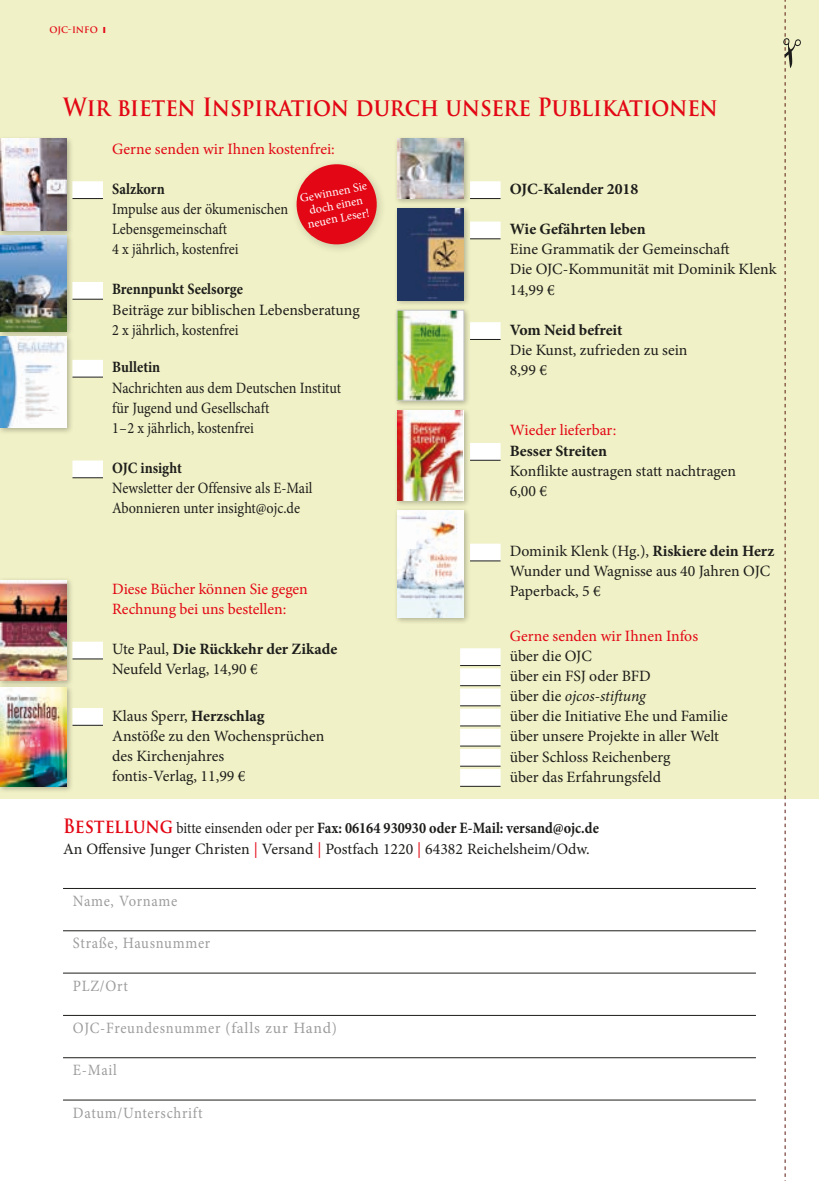
<style>
.page{position:relative;width:819px;height:1181px;background:#fff}
.page>*{position:absolute;margin:0;border:0;box-sizing:border-box;transform-origin:0 0}
.t1{font:700 24.5px "Trajan Pro";letter-spacing:-.005em;color:#e30614;scale:.89 1}
.t2{font:15.75px/20.1px "Minion Pro";color:#1d1d1b}
.t3{font:15.75px/20.1px "Minion Pro";color:#1d1d1b;scale:.9 1}
.t4{font:15.75px/20.1px "Minion Pro";color:#e30614}
.t5{font:15.75px "Minion Pro";letter-spacing:.045em;color:#9d9d9d;scale:.93 1}
.t6{font:700 15.75px "Minion Pro";color:#1d1d1b}
.t7{font:700 15.75px "Minion Pro";color:#1d1d1b;scale:.9 1}
.t8{font:12.25px/13.5px "Minion Pro";color:#fff;text-align:center}
.t9{font:700 8.75px "Trajan Pro";color:#e30614}
.s1{font-weight:700}
.s2{font-style:italic}
.s3{font-family:"Trajan Pro";font-weight:700;font-size:19.25px;color:#e30614}
.s4{color:#e30614}
</style>
<div class="page">
<div style="left:0;top:0;width:819px;height:799px;background:#f0f1c6"></div>
<hr style="left:63px;top:888px;width:693px;height:1px;background:#1d1d1b">
<hr style="left:63px;top:930px;width:693px;height:1px;background:#1d1d1b">
<hr style="left:63px;top:973px;width:693px;height:1px;background:#1d1d1b">
<hr style="left:63px;top:1015px;width:693px;height:1px;background:#1d1d1b">
<hr style="left:63px;top:1057px;width:693px;height:1px;background:#1d1d1b">
<hr style="left:63px;top:1099px;width:693px;height:1px;background:#1d1d1b">
<div style="left:0;top:135px;width:74px;height:102px;background:#1d1d1b;opacity:.3"></div>
<img style="left:0;top:139px;width:67px;height:91px">
<div style="left:0;top:232px;width:74px;height:106px;background:#1d1d1b;opacity:.3"></div>
<img style="left:0;top:235px;width:67px;height:96px">
<div style="left:0;top:333px;width:74px;height:102px;background:#1d1d1b;opacity:.3"></div>
<img style="left:0;top:336px;width:67px;height:92px">
<svg style="left:296px;top:164px;width:84px;height:84px"></svg>
<div style="left:0;top:576px;width:74px;height:112px;background:#1d1d1b;opacity:.3"></div>
<img style="left:0;top:580px;width:67px;height:101px">
<div style="left:0;top:683px;width:74px;height:111px;background:#1d1d1b;opacity:.3"></div>
<img style="left:0;top:687px;width:67px;height:99px">
<div style="left:72px;top:181px;width:31px;height:18px;background:#fff"></div>
<hr style="left:72px;top:198px;width:31px;height:1px;background:#1d1d1b">
<div style="left:72px;top:282px;width:31px;height:17px;background:#fff"></div>
<hr style="left:72px;top:299px;width:31px;height:1px;background:#1d1d1b">
<div style="left:72px;top:360px;width:31px;height:17px;background:#fff"></div>
<hr style="left:72px;top:377px;width:31px;height:1px;background:#1d1d1b">
<div style="left:72px;top:460px;width:31px;height:18px;background:#fff"></div>
<hr style="left:72px;top:477px;width:31px;height:1px;background:#1d1d1b">
<div style="left:72px;top:641px;width:31px;height:18px;background:#fff"></div>
<hr style="left:72px;top:658px;width:31px;height:1px;background:#1d1d1b">
<div style="left:72px;top:708px;width:31px;height:17px;background:#fff"></div>
<hr style="left:72px;top:725px;width:31px;height:1px;background:#1d1d1b">
<svg style="left:783px;top:0;width:17px;height:1181px"></svg>
<div style="left:470px;top:181px;width:30px;height:18px;background:#fff"></div>
<hr style="left:470px;top:198px;width:30px;height:1px;background:#1d1d1b">
<div style="left:470px;top:221px;width:30px;height:18px;background:#fff"></div>
<hr style="left:470px;top:238px;width:30px;height:1px;background:#1d1d1b">
<div style="left:470px;top:322px;width:30px;height:18px;background:#fff"></div>
<hr style="left:470px;top:339px;width:30px;height:1px;background:#1d1d1b">
<div style="left:470px;top:443px;width:30px;height:17px;background:#fff"></div>
<hr style="left:470px;top:460px;width:30px;height:1px;background:#1d1d1b">
<div style="left:470px;top:543px;width:30px;height:18px;background:#fff"></div>
<hr style="left:470px;top:560px;width:30px;height:1px;background:#1d1d1b">
<div style="left:460px;top:648px;width:40px;height:18px;background:#fff"></div>
<hr style="left:460px;top:665px;width:40px;height:1px;background:#1d1d1b">
<div style="left:460px;top:668px;width:40px;height:18px;background:#fff"></div>
<hr style="left:460px;top:685px;width:40px;height:1px;background:#1d1d1b">
<div style="left:460px;top:688px;width:40px;height:18px;background:#fff"></div>
<hr style="left:460px;top:705px;width:40px;height:1px;background:#1d1d1b">
<div style="left:460px;top:708px;width:40px;height:18px;background:#fff"></div>
<hr style="left:460px;top:725px;width:40px;height:1px;background:#1d1d1b">
<div style="left:460px;top:729px;width:40px;height:17px;background:#fff"></div>
<hr style="left:460px;top:746px;width:40px;height:1px;background:#1d1d1b">
<div style="left:460px;top:749px;width:40px;height:17px;background:#fff"></div>
<hr style="left:460px;top:766px;width:40px;height:1px;background:#1d1d1b">
<div style="left:460px;top:769px;width:40px;height:17px;background:#fff"></div>
<hr style="left:460px;top:786px;width:40px;height:1px;background:#1d1d1b">
<div style="left:393px;top:135px;width:78px;height:71px;background:#1d1d1b;opacity:.3"></div>
<img style="left:397px;top:139px;width:67px;height:60px">
<div style="left:393px;top:506px;width:78px;height:118px;background:#1d1d1b;opacity:.3"></div>
<img style="left:397px;top:510px;width:67px;height:107px">
<div style="left:393px;top:406px;width:78px;height:101px;background:#1d1d1b;opacity:.3"></div>
<svg style="left:462px;top:410px;width:2px;height:90px"></svg>
<img style="left:397px;top:410px;width:65px;height:90px">
<div style="left:393px;top:306px;width:78px;height:101px;background:#1d1d1b;opacity:.3"></div>
<img style="left:399px;top:312px;width:63px;height:86px">
<div style="left:397px;top:310px;width:67px;height:90px;border:1px solid #c7c7c6"></div>
<div style="left:393px;top:205px;width:78px;height:102px;background:#1d1d1b;opacity:.3"></div>
<img style="left:397px;top:209px;width:67px;height:91px">
<p class="t9" style="left:50px;top:24px;width:57px">OJC-INFO ❙</p>
<h1 class="t1" style="left:63px;top:92px;width:737px">Wir bieten Inspiration durch unsere Publikationen</h1>
<p class="t4" style="left:112px;top:139px;width:224px">Gerne senden wir Ihnen kostenfrei:</p>
<p class="t7" style="left:112px;top:178px;width:60px">Salzkorn</p>
<p class="t3" style="left:112px;top:199px;width:197px">Impulse aus der ökumenischen<br>Lebensgemeinschaft<br>4 x jährlich, kostenfrei</p>
<p class="t7" style="left:112px;top:278px;width:147px">Brennpunkt Seelsorge</p>
<p class="t2" style="left:112px;top:300px;width:249px">Beiträge zur biblischen Lebensberatung<br>2 x jährlich, kostenfrei</p>
<p class="t7" style="left:112px;top:356px;width:55px">Bulletin</p>
<p class="t3" style="left:112px;top:377px;width:256px">Nachrichten aus dem Deutschen Institut für Jugend und Gesellschaft<br>1–2 x jährlich, kostenfrei</p>
<p class="t7" style="left:112px;top:457px;width:79px">OJC insight</p>
<p class="t3" style="left:112px;top:478px;width:224px">Newsletter der Offensive als E-Mail<br>Abonnieren unter insight@ojc.de</p>
<p class="t8" style="left:299px;top:192px;width:70px;rotate:-11deg">Gewinnen Sie doch einen neuen Leser!</p>
<p class="t4" style="left:112px;top:579px;width:197px">Diese Bücher können Sie gegen<br>Rechnung bei uns bestellen:</p>
<p class="t2" style="left:112px;top:639px;width:227px">Ute Paul, <span class="s1">Die Rückkehr der Zikade<br></span>Neufeld Verlag, 14,90 €</p>
<p class="t2" style="left:112px;top:705px;width:214px">Klaus Sperr, <span class="s1">Herzschlag<br></span>Anstöße zu den Wochensprüchen des Kirchenjahres<br>fontis-Verlag, 11,99 €</p>
<p class="t6" style="left:509px;top:178px;width:130px">OJC-Kalender 2018</p>
<p class="t6" style="left:509px;top:218px;width:137px">Wie Gefährten leben</p>
<p class="t2" style="left:509px;top:239px;width:268px">Eine Grammatik der Gemeinschaft<br>Die OJC-Kommunität mit Dominik Klenk<br>14,99 €</p>
<p class="t6" style="left:509px;top:319px;width:114px">Vom Neid befreit</p>
<p class="t2" style="left:509px;top:340px;width:179px">Die Kunst, zufrieden zu sein<br>8,99 €</p>
<p class="t4" style="left:509px;top:420px;width:108px">Wieder lieferbar:</p>
<p class="t6" style="left:509px;top:439px;width:99px">Besser Streiten</p>
<p class="t2" style="left:509px;top:461px;width:228px">Konflikte austragen statt nachtragen<br>6,00 €</p>
<p class="t2" style="left:509px;top:541px;width:266px">Dominik Klenk (Hg.), <span class="s1">Riskiere dein Herz<br></span>Wunder und Wagnisse aus 40 Jahren OJC<br>Paperback, 5 €</p>
<p class="t4" style="left:509px;top:626px;width:190px">Gerne senden wir Ihnen Infos</p>
<p class="t2" style="left:509px;top:646px;width:219px">über die OJC<br>über ein FSJ oder BFD<br>über die <span class="s2">ojcos-stiftung<br></span>über die Initiative Ehe und Familie über unsere Projekte in aller Welt über Schloss Reichenberg<br>über das Erfahrungsfeld</p>
<p class="t3" style="left:63px;top:818px;width:597px"><span class="s3">Bestellung</span> bitte einsenden oder per <span class="s1">Fax: 06164 930930 oder E-Mail: versand@ojc.de<br></span>An Offensive Junger Christen <span class="s4">|</span> Versand <span class="s4">|</span> Postfach 1220 <span class="s4">|</span> 64382 Reichelsheim/Odw.</p>
<p class="t5" style="left:73px;top:890px;width:114px">Name, Vorname</p>
<p class="t5" style="left:73px;top:933px;width:149px">Straße, Hausnummer</p>
<p class="t5" style="left:73px;top:975px;width:61px">PLZ/Ort</p>
<p class="t5" style="left:73px;top:1017px;width:285px">OJC-Freundesnummer (falls zur Hand)</p>
<p class="t5" style="left:73px;top:1059px;width:49px">E-Mail</p>
<p class="t5" style="left:73px;top:1102px;width:141px">Datum/Unterschrift</p>
</div>
